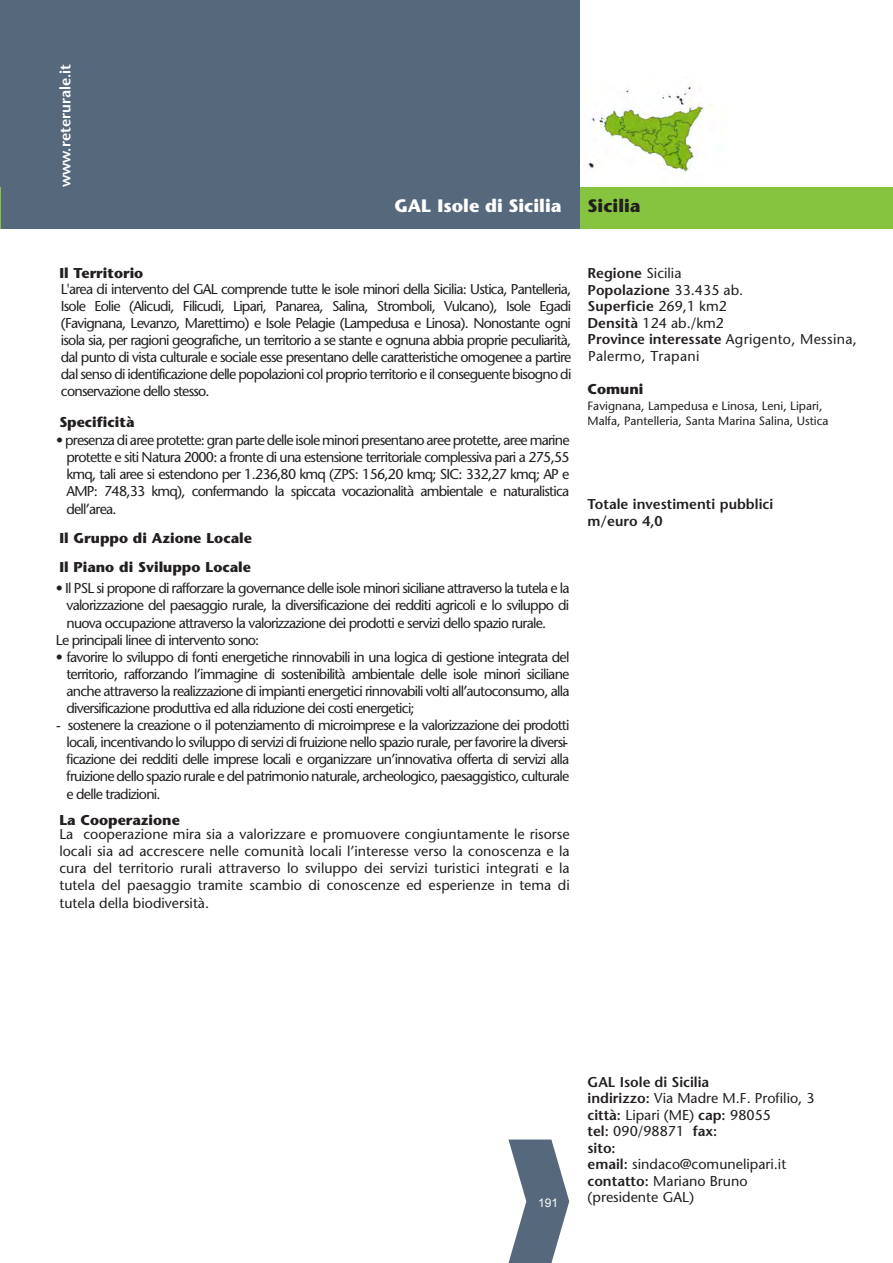
<style>
.page{position:relative;width:893px;height:1263px;background:#fff}
.page>*{position:absolute;margin:0;border:0;box-sizing:border-box;transform-origin:0 0}
.t1{font:700 18px "Stone Sans";color:#fff}
.t2{font:700 18px "Stone Sans";color:#231f20}
.t3{font:600 15px "Stone Sans";color:#fff}
.t4{font:14.25px/17.1px "Stone Sans";letter-spacing:-.055em;color:#231f20;text-align:justify}
.t5{font:14.25px/16.5px "Stone Sans";color:#231f20}
.t6{font:14.25px/16.5px "Stone Sans";letter-spacing:.02em;color:#231f20}
.t7{font:700 14.25px/28.8px "Stone Sans";color:#231f20}
.t8{font:600 14.25px/16.5px "Stone Sans";color:#231f20}
.t9{font:12px/14.4px "Stone Sans";color:#231f20}
.t10{font:12px "Arial";color:#fff}
.s1{font-weight:600}
</style>
<div class="page">
<img style="left:579px;top:77px;width:134px;height:110px">
<div style="left:577px;top:187px;width:315px;height:42px;background:#86c440"></div>
<div style="left:0;top:0;width:579px;height:229px;background:#56687c"></div>
<svg style="left:508px;top:1140px;width:61px;height:123px"></svg>
<hr style="left:0;top:187px;width:1px;height:42px;background:#86c440">
<p class="t3" style="left:56px;top:187px;width:125px;rotate:-90deg">www.reterurale.it</p>
<p class="t1" style="left:394px;top:195px;width:168px">GAL Isole di Sicilia</p>
<p class="t2" style="left:587px;top:195px;width:55px">Sicilia</p>
<p class="t7" style="left:59px;top:259px;width:85px">Il Territorio</p>
<p class="t4" style="left:61px;top:280px;width:512px">L'area di intervento del GAL comprende tutte le isole minori della Sicilia: Ustica, Pantelleria, Isole Eolie (Alicudi, Filicudi, Lipari, Panarea, Salina, Stromboli, Vulcano), Isole Egadi (Favignana, Levanzo, Marettimo) e Isole Pelagie (Lampedusa e Linosa). Nonostante ogni isola sia, per ragioni geografiche, un territorio a se stante e ognuna abbia proprie peculiarità, dal punto di vista culturale e sociale esse presentano delle caratteristiche omogenee a partire dal senso di identificazione delle popolazioni col proprio territorio e il conseguente bisogno di conservazione dello stesso.</p>
<p class="t4" style="left:66px;top:432px;width:504px;text-indent:-10px">• presenza di aree protette: gran parte delle isole minori presentano aree protette, aree marine protette e siti Natura 2000: a fronte di una estensione territoriale complessiva pari a 275,55 kmq, tali aree si estendono per 1.236,80 kmq (ZPS: 156,20 kmq; SIC: 332,27 kmq; AP e AMP: 748,33 kmq), confermando la spiccata vocazionalità ambientale e naturalistica dell’area.</p>
<p class="t7" style="left:59px;top:407px;width:77px">Specificità</p>
<p class="t7" style="left:59px;top:524px;width:194px">Il Gruppo di Azione Locale<br>Il Piano di Sviluppo Locale</p>
<p class="t4" style="left:56px;top:580px;width:515px">• Il PSL si propone di rafforzare la governance delle isole minori siciliane attraverso la tutela e la</p>
<p class="t4" style="left:66px;top:597px;width:504px">valorizzazione del paesaggio rurale, la diversificazione dei redditi agricoli e lo sviluppo di</p>
<p class="t4" style="left:66px;top:614px;width:481px">nuova occupazione attraverso la valorizzazione dei prodotti e servizi dello spazio rurale.</p>
<p class="t4" style="left:56px;top:631px;width:205px">Le principali linee di intervento sono:</p>
<p class="t4" style="left:66px;top:648px;width:504px;text-indent:-11px">• favorire lo sviluppo di fonti energetiche rinnovabili in una logica di gestione integrata del territorio, rafforzando l’immagine di sostenibilità ambientale delle isole minori siciliane anche attraverso la realizzazione di impianti energetici rinnovabili volti all’autoconsumo, alla diversificazione produttiva ed alla riduzione dei costi energetici;</p>
<p class="t4" style="left:66px;top:716px;width:504px;text-indent:-10px">- sostenere la creazione o il potenziamento di microimprese e la valorizzazione dei prodotti locali, incentivando lo sviluppo di servizi di fruizione nello spazio rurale, per favorire la diversi&shy;ficazione dei redditi delle imprese locali e organizzare un’innovativa offerta di servizi alla fruizione dello spazio rurale e del patrimonio naturale, archeologico, paesaggistico, culturale e delle tradizioni.</p>
<p class="t4" style="left:59px;top:826px;width:512px">La cooperazione mira sia a valorizzare e promuovere congiuntamente le risorse locali sia ad accrescere nelle comunità locali l’interesse verso la conoscenza e la cura del territorio rurali attraverso lo sviluppo dei servizi turistici integrati e la tutela del paesaggio tramite scambio di conoscenze ed esperienze in tema di tutela della biodiversità.</p>
<p class="t7" style="left:59px;top:806px;width:122px">La Cooperazione</p>
<p class="t6" style="left:587px;top:265px;width:271px"><span class="s1">Regione</span> Sicilia<br><span class="s1">Popolazione</span> 33.435 ab.<br><span class="s1">Superficie</span> 269,1 km2<br><span class="s1">Densità</span> 124 ab./km2<br><span class="s1">Province interessate</span> Agrigento, Messina,<br>Palermo, Trapani</p>
<p class="t7" style="left:587px;top:374px;width:57px">Comuni</p>
<p class="t9" style="left:587px;top:399px;width:242px">Favignana, Lampedusa e Linosa, Leni, Lipari,<br>Malfa, Pantelleria, Santa Marina Salina, Ustica</p>
<p class="t8" style="left:587px;top:496px;width:187px">Totale investimenti pubblici m/euro 4,0</p>
<p class="t10" style="left:538px;top:1195px;width:22px">191</p>
<p class="t5" style="left:587px;top:1074px;width:228px"><span class="s1">GAL Isole di Sicilia<br>indirizzo:</span> Via Madre M.F. Profilio, 3 <span class="s1">città:</span> Lipari (ME) <span class="s1">cap:</span> 98055<br><span class="s1">tel:</span> 090/98871 <span class="s1">fax:<br>sito:<br>email:</span> sindaco@comunelipari.it <span class="s1">contatto:</span> Mariano Bruno (presidente GAL)</p>
</div>
